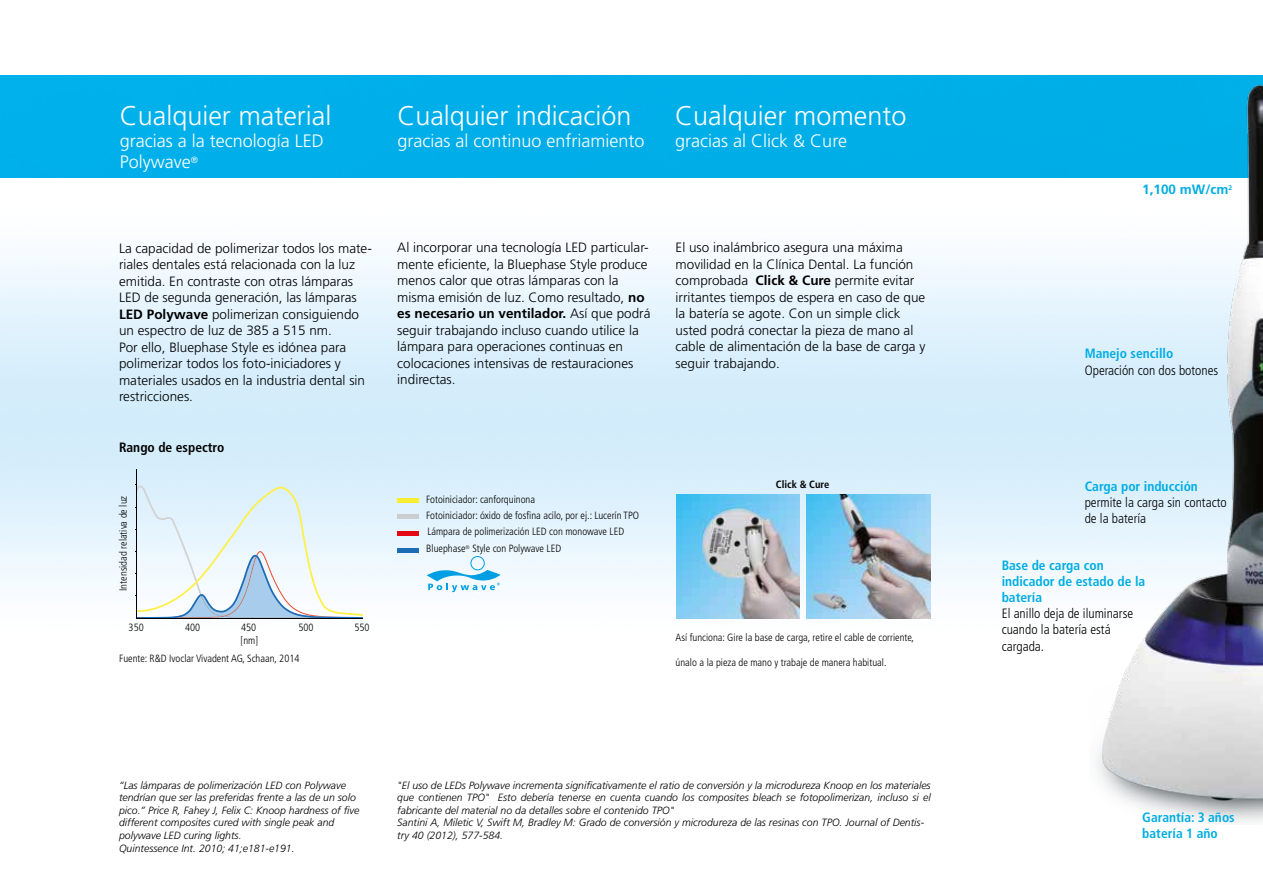
<style>
.page{position:relative;width:1263px;height:893px;background:#fff}
.page>*{position:absolute;margin:0;border:0;box-sizing:border-box;transform-origin:0 0}
.t1{font:300 27px "Frutiger";color:#fff}
.t2{font:300 18px/21.6px "Frutiger";color:#fff}
.t3{font:300 13.5px/16.5px "Frutiger";color:#000}
.t4{font:300 condensed 13.5px/16.2px "Frutiger";color:#000}
.t5{font:700 condensed 13.5px/16.2px "Frutiger";color:#00ade3}
.t6{font:700 condensed 13.5px "Frutiger";color:#000}
.t7{font:700 13.5px "Frutiger";color:#00ade3}
.t8{font:italic 300 10.5px/12.6px "Frutiger";color:#000}
.t9{font:300 condensed 10.5px/17.1px "Frutiger";color:#000}
.t10{font:700 condensed 10.5px "Frutiger";color:#000}
.s1{font-weight:700}
</style>
<div class="page">
<div style="left:0;top:75px;width:1089px;height:102px;background:#00aee8"></div>
<img style="left:0;top:258px;width:1089px;height:361px">
<img style="left:1089px;top:75px;width:174px;height:747px">
<img style="left:676px;top:495px;width:123px;height:123px">
<img style="left:807px;top:495px;width:123px;height:123px">
<hr style="left:136px;top:470px;width:1px;height:148px;background:#000">
<svg style="left:135px;top:485px;width:228px;height:134px"></svg>
<hr style="left:397px;top:532px;width:22px;height:4px;background:#e30613">
<hr style="left:397px;top:548px;width:22px;height:4px;background:#1c6db6">
<hr style="left:397px;top:499px;width:22px;height:4px;background:#f8ed32">
<hr style="left:397px;top:515px;width:22px;height:4px;background:#cbced1">
<div style="left:471px;top:556px;width:13px;height:14px;border:1px solid #009fe3;border-radius:50%"></div>
<svg style="left:427px;top:570px;width:73px;height:24px"></svg>
<h1 class="t1" style="left:120px;top:101px;width:213px">Cualquier material</h1>
<h2 class="t2" style="left:120px;top:130px;width:206px">gracias a la tecnología LED<br>Polywave<sup>®</sup></h2>
<h1 class="t1" style="left:397px;top:101px;width:236px">Cualquier indicación</h1>
<h2 class="t2" style="left:397px;top:130px;width:249px">gracias al continuo enfriamiento</h2>
<h1 class="t1" style="left:675px;top:101px;width:233px">Cualquier momento</h1>
<h2 class="t2" style="left:675px;top:130px;width:173px">gracias al Click &amp; Cure</h2>
<p class="t3" style="left:119px;top:240px;width:254px">La capacidad de polimerizar todos los mate&shy;riales dentales está relacionada con la luz emitida. En contraste con otras lámparas LED de segunda generación, las lámparas <span class="s1">LED Polywave</span> polimerizan consiguiendo un espectro de luz de 385 a 515 nm.<br>Por ello, Bluephase Style es idónea para polimerizar todos los foto-iniciadores y materiales usados en la industria dental sin restricciones.</p>
<p class="t3" style="left:397px;top:240px;width:255px">Al incorporar una tecnología LED particular&shy;mente eficiente, la Bluephase Style produce menos calor que otras lámparas con la misma emisión de luz. Como resultado, <span class="s1">no es necesario un ventilador.</span> Así que podrá seguir trabajando incluso cuando utilice la lámpara para operaciones continuas en colocaciones intensivas de restauraciones indirectas.</p>
<p class="t3" style="left:675px;top:240px;width:251px">El uso inalámbrico asegura una máxima movilidad en la Clínica Dental. La función comprobada <span class="s1">Click &amp; Cure</span> permite evitar irritantes tiempos de espera en caso de que la batería se agote. Con un simple click usted podrá conectar la pieza de mano al cable de alimentación de la base de carga y seguir trabajando.</p>
<p class="t6" style="left:119px;top:439px;width:107px">Rango de espectro</p>
<p class="t9" style="left:115px;top:591px;width:97px;rotate:-90deg">Intensidad relativa de luz</p>
<p class="t9" style="left:129px;top:619px;width:17px">350</p>
<p class="t9" style="left:185px;top:619px;width:17px">400</p>
<p class="t9" style="left:241px;top:619px;width:17px">450</p>
<p class="t9" style="left:298px;top:619px;width:17px">500</p>
<p class="t9" style="left:354px;top:619px;width:17px">550</p>
<p class="t9" style="left:241px;top:632px;width:19px">[nm]</p>
<p class="t9" style="left:119px;top:650px;width:182px">Fuente: R&amp;D Ivoclar Vivadent AG, Schaan, 2014</p>
<p class="t9" style="left:426px;top:491px;width:214px;line-height:16.5px">Fotoiniciador: canforquinona<br>Fotoiniciador: óxido de fosfina acilo, por ej.: Lucerín TPO</p>
<p class="t9" style="left:426px;top:523px;width:199px">Lámpara de polimerización LED con monowave LED<br>Bluephase<sup>®</sup> Style con Polywave LED</p>
<p class="t10" style="left:776px;top:479px;width:55px">Click &amp; Cure</p>
<p class="t9" style="left:675px;top:629px;width:240px">Así funciona: Gire la base de carga, retire el cable de corriente,</p>
<p class="t9" style="left:675px;top:654px;width:212px">únalo a la pieza de mano y trabaje de manera habitual.</p>
<p class="t8" style="left:119px;top:779px;width:242px">“Las lámparas de polimerización LED con Polywave tendrían que ser las preferidas frente a las de un solo pico.” Price R, Fahey J, Felix C: Knoop hardness of five different composites cured with single peak and polywave LED curing lights.<br>Quintessence Int. 2010; 41;e181-e191.</p>
<p class="t8" style="left:397px;top:779px;width:535px">"El uso de LEDs Polywave incrementa significativamente el ratio de conversión y la microdureza Knoop en los materiales que contienen TPO" Esto debería tenerse en cuenta cuando los composites bleach se fotopolimerizan, incluso si el fabricante del material no da detalles sobre el contenido TPO"<br>Santini A, Miletic V, Swift M, Bradley M: Grado de conversión y microdureza de las resinas con TPO. Journal of Dentis&shy;try 40 (2012), 577-584.</p>
<p class="t7" style="left:1142px;top:181px;width:92px">1,100 mW/cm<sup>2</sup></p>
<p class="t5" style="left:1085px;top:346px;width:90px">Manejo sencillo</p>
<p class="t4" style="left:1085px;top:362px;width:135px">Operación con dos botones</p>
<p class="t5" style="left:1085px;top:478px;width:115px">Carga por inducción</p>
<p class="t4" style="left:1085px;top:494px;width:143px">permite la carga sin contacto de la batería</p>
<p class="t5" style="left:1002px;top:557px;width:145px">Base de carga con indicador de estado de la batería</p>
<p class="t4" style="left:1002px;top:606px;width:133px">El anillo deja de iluminarse cuando la batería está cargada.</p>
<p class="t5" style="left:1142px;top:809px;width:94px">Garantía: 3 años batería 1 año</p>
</div>
